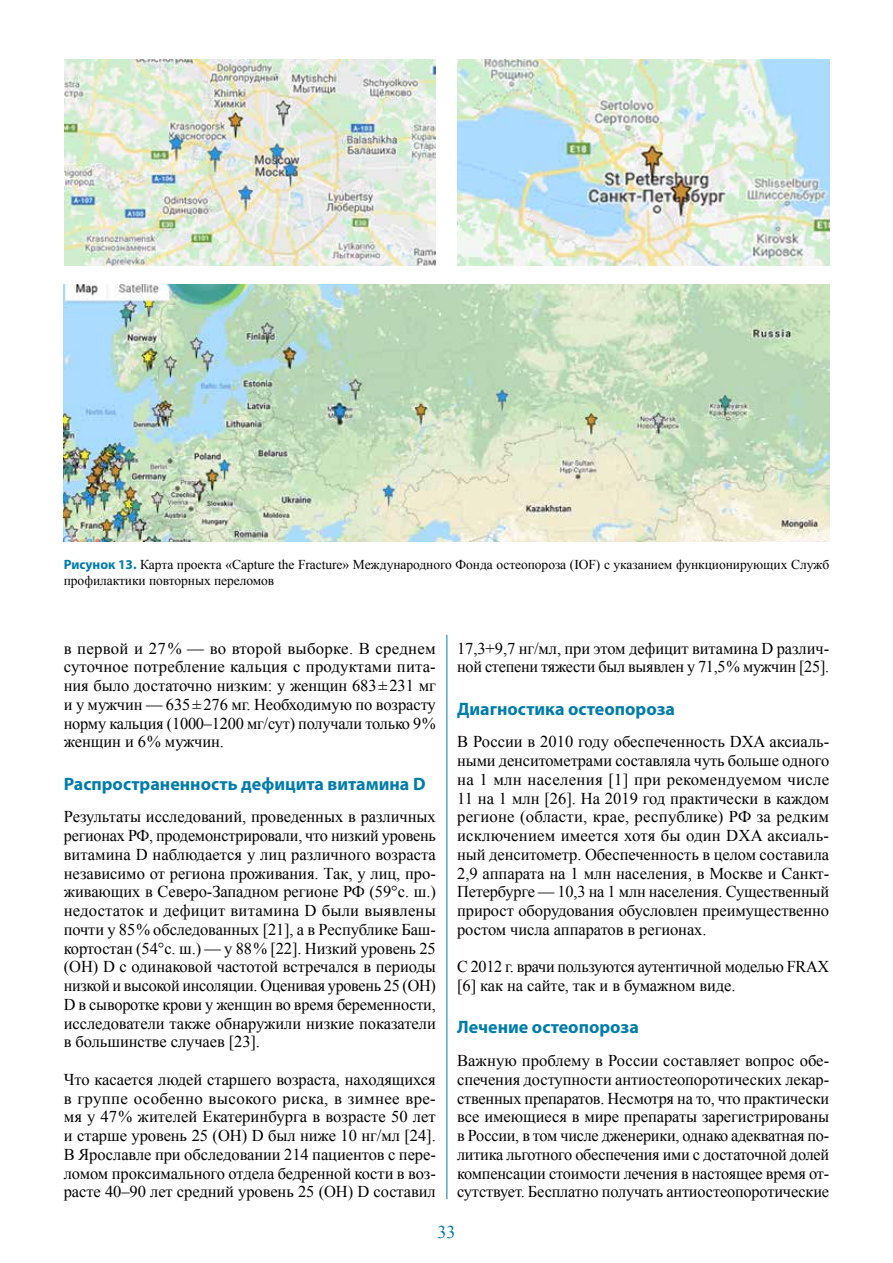
<style>
.page{position:relative;width:893px;height:1263px;background:#fff}
.page>*{position:absolute;margin:0;border:0;box-sizing:border-box;transform-origin:0 0}
.t1{font:700 18px "Myriad Pro";color:#007cab}
.t2{font:18px "Times New Roman";color:#007cab}
.t3{font:16.5px/18.8px "Times New Roman";letter-spacing:-.005em;color:#000;text-align:justify}
.t4{font:13.5px/15.8px "Times New Roman";letter-spacing:-.005em;color:#000}
.s1{font-family:"Myriad Pro";font-weight:700;color:#007cab}
</style>
<div class="page">
<hr style="left:446px;top:635px;width:1px;height:564px;background:#007cab">
<img style="left:64px;top:60px;width:372px;height:206px">
<img style="left:457px;top:60px;width:372px;height:206px">
<img style="left:64px;top:285px;width:765px;height:257px">
<p class="t4" style="left:64px;top:556px;width:767px"><span class="s1">Рисунок 13.</span> Карта проекта «Capture the Fracture» Международного Фонда остеопороза (IOF) с указанием функционирующих Служб профилактики повторных переломов</p>
<p class="t3" style="left:64px;top:638px;width:374px">в первой и 27 % — во второй выборке. В среднем суточное потребление кальция с продуктами пита&shy;ния было достаточно низким: у женщин 683±231 мг и у мужчин — 635±276 мг. Необходимую по возрасту норму кальция (1000–1200 мг/сут) получали только 9 % женщин и 6 % мужчин.</p>
<p class="t1" style="left:64px;top:772px;width:363px">Распространенность дефицита витамина D</p>
<p class="t3" style="left:64px;top:807px;width:374px">Результаты исследований, проведенных в различных регионах РФ, продемонстрировали, что низкий уровень витамина D наблюдается у лиц различного возраста независимо от региона проживания. Так, у лиц, про&shy;живающих в Северо-Западном регионе РФ (59°с. ш.) недостаток и дефицит витамина D были выявлены почти у 85 % обследованных [21], а в Республике Баш&shy;кортостан (54°с. ш.) — у 88 % [22]. Низкий уровень 25 (ОН) D с одинаковой частотой встречался в периоды низкой и высокой инсоляции. Оценивая уровень 25 (ОН)<br>D в сыворотке крови у женщин во время беременности, исследователи также обнаружили низкие показатели в большинстве случаев [23].</p>
<p class="t3" style="left:64px;top:1070px;width:374px">Что касается людей старшего возраста, находящихся в группе особенно высокого риска, в зимнее вре&shy;мя у 47 % жителей Екатеринбурга в возрасте 50 лет и старше уровень 25 (ОН) D был ниже 10 нг/мл [24].<br>В Ярославле при обследовании 214 пациентов с пере&shy;ломом проксимального отдела бедренной кости в воз&shy;расте 40–90 лет средний уровень 25 (OH) D составил</p>
<p class="t3" style="left:457px;top:638px;width:374px">17,3+9,7 нг/мл, при этом дефицит витамина D различ&shy;ной степени тяжести был выявлен у 71,5 % мужчин [25].</p>
<p class="t1" style="left:457px;top:697px;width:219px">Диагностика остеопороза</p>
<p class="t3" style="left:457px;top:732px;width:374px">В России в 2010 году обеспеченность DXA аксиаль&shy;ными денситометрами составляла чуть больше одного на 1 млн населения [1] при рекомендуемом числе 11 на 1 млн [26]. На 2019 год практически в каждом регионе (области, крае, республике) РФ за редким исключением имеется хотя бы один DXA аксиаль&shy;ный денситометр. Обеспеченность в целом составила 2,9 аппарата на 1 млн населения, в Москве и Санкт-Петербурге — 10,3 на 1 млн населения. Существенный прирост оборудования обусловлен преимущественно ростом числа аппаратов в регионах.</p>
<p class="t3" style="left:457px;top:957px;width:374px">С 2012 г. врачи пользуются аутентичной моделью FRAX [6] как на сайте, так и в бумажном виде.</p>
<p class="t1" style="left:457px;top:1015px;width:183px">Лечение остеопороза</p>
<p class="t3" style="left:457px;top:1051px;width:374px">Важную проблему в России составляет вопрос обе&shy;спечения доступности антиостеопоротических лекар&shy;ственных препаратов. Несмотря на то, что практически все имеющиеся в мире препараты зарегистрированы в России, в том числе дженерики, однако адекватная по&shy;литика льготного обеспечения ими с достаточной долей компенсации стоимости лечения в настоящее время от&shy;сутствует. Бесплатно получать антиостеопоротические</p>
<p class="t2" style="left:437px;top:1220px;width:19px">33</p>
</div>
